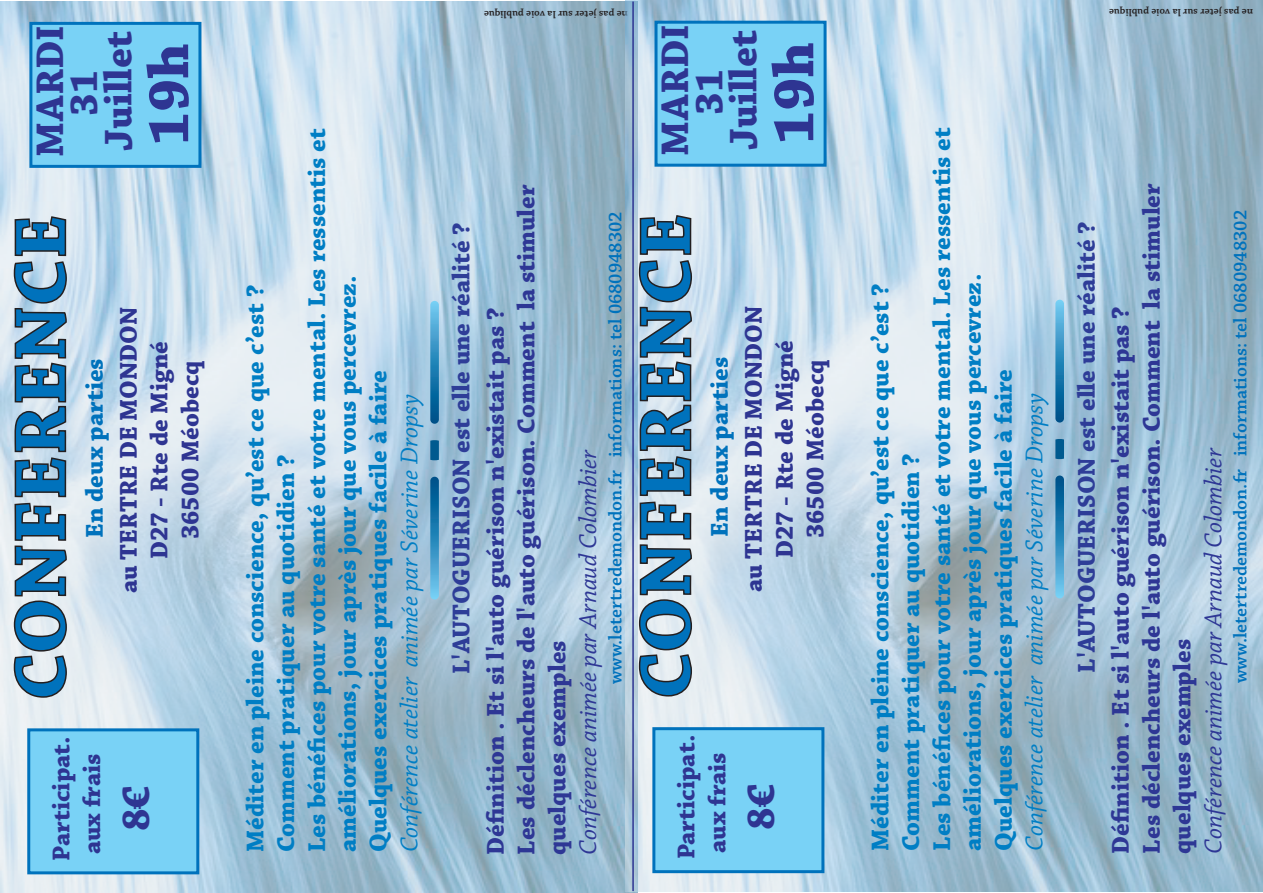
<style>
.page{position:relative;width:1263px;height:893px;background:#fff}
.page>*{position:absolute;margin:0;border:0;box-sizing:border-box;transform-origin:0 0}
.t1{font:700 77.1px "Chaparral Pro";letter-spacing:.005em;color:#0072bc}
.t2{font:700 59.85px "Chaparral Pro";color:#2e3592}
.t3{font:700 40.65px/34.2px "Chaparral Pro";color:#2e3592;text-align:center}
.t4{font:700 25.65px/30.8px "Chaparral Pro";color:#007ec4}
.t5{font:700 25.65px/30.8px "Chaparral Pro";color:#2e3795}
.t6{font:700 25.65px/30.8px "Chaparral Pro";color:#2e3592;text-align:center}
.t7{font:italic 25.65px "Chaparral Pro";color:#007ec4}
.t8{font:italic 25.65px "Chaparral Pro";color:#2e3795}
.t9{font:700 25.65px "Chaparral Pro";color:#2e3d98}
.t10{font:700 25.65px "Chaparral Pro";color:#0072bc}
.t11{font:600 19.2px "Chaparral Pro";color:#0072bc}
.t12{font:600 10.65px "Chaparral Pro";color:#231f20}
</style>
<div class="page">
<img style="left:0;top:1px;width:638px;height:892px">
<div style="left:31px;top:23px;width:169px;height:143px;background:#79d2f6"></div>
<div style="left:29px;top:22px;width:172px;height:146px;border:3px solid #0072bc"></div>
<svg style="left:430px;top:477px;width:9px;height:123px"></svg>
<svg style="left:430px;top:440px;width:9px;height:20px"></svg>
<svg style="left:430px;top:301px;width:9px;height:123px"></svg>
<div style="left:29px;top:730px;width:169px;height:143px;background:#79d2f6"></div>
<div style="left:27px;top:728px;width:172px;height:146px;border:3px solid #0072bc"></div>
<img style="left:625px;top:0;width:638px;height:892px">
<div style="left:656px;top:22px;width:169px;height:143px;background:#79d2f6"></div>
<div style="left:654px;top:21px;width:172px;height:146px;border:3px solid #0072bc"></div>
<svg style="left:1055px;top:475px;width:9px;height:123px"></svg>
<svg style="left:1055px;top:439px;width:9px;height:20px"></svg>
<svg style="left:1055px;top:300px;width:9px;height:123px"></svg>
<div style="left:654px;top:729px;width:169px;height:143px;background:#79d2f6"></div>
<div style="left:652px;top:727px;width:172px;height:146px;border:3px solid #0072bc"></div>
<svg style="left:632px;top:0;width:2px;height:893px;background:#4c59a3"></svg>
<p class="t12" style="left:628px;top:20px;width:145px;rotate:-180deg">ne pas jeter sur la voie publique</p>
<p class="t12" style="left:1253px;top:19px;width:145px;rotate:-180deg">ne pas jeter sur la voie publique</p>
<h3 class="t3" style="left:35px;top:157px;width:133px;rotate:-90deg">MARDI<br>31<br>Juillet</h3>
<h2 class="t2" style="left:134px;top:145px;width:104px;rotate:-90deg">19h</h2>
<h1 class="t1" style="left:-4px;top:700px;width:487px;rotate:-90deg">CONFERENCE</h1>
<p class="t10" style="left:79px;top:538px;width:181px;rotate:-90deg">En deux parties</p>
<p class="t6" style="left:114px;top:593px;width:288px;rotate:-90deg">au TERTRE DE MONDON<br>D27 - Rte de Migné<br>36500 Méobecq</p>
<p class="t6" style="left:47px;top:861px;width:126px;text-align:left;rotate:-90deg">Participat. aux frais</p>
<h3 class="t3" style="left:121px;top:831px;width:47px;rotate:-90deg">8€</h3>
<p class="t4" style="left:241px;top:852px;width:725px;rotate:-90deg">Méditer en pleine conscience, qu’est ce que c’est ?<br>Comment pratiquer au quotidien ?<br>Les bénéfices pour votre santé et votre mental. Les ressentis et améliorations, jour après jour que vous percevrez.<br>Quelques exercices pratiques facile à faire</p>
<p class="t7" style="left:395px;top:852px;width:461px;rotate:-90deg">Conférence atelier animée par Séverine Dropsy</p>
<p class="t9" style="left:446px;top:674px;width:453px;rotate:-90deg">L'AUTOGUERISON est elle une réalité ?</p>
<p class="t5" style="left:481px;top:855px;width:672px;rotate:-90deg">Définition . Et si l'auto guérison n'existait pas ?<br>Les déclencheurs de l'auto guérison. Comment la stimuler quelques exemples</p>
<p class="t11" style="left:604px;top:684px;width:474px;rotate:-90deg">www.letertredemondon.fr informations: tel 0680948302</p>
<p class="t8" style="left:574px;top:855px;width:407px;rotate:-90deg">Conférence animée par Arnaud Colombier</p>
<h3 class="t3" style="left:660px;top:156px;width:133px;rotate:-90deg">MARDI<br>31<br>Juillet</h3>
<h2 class="t2" style="left:759px;top:144px;width:104px;rotate:-90deg">19h</h2>
<h1 class="t1" style="left:621px;top:699px;width:487px;rotate:-90deg">CONFERENCE</h1>
<p class="t10" style="left:705px;top:537px;width:181px;rotate:-90deg">En deux parties</p>
<p class="t6" style="left:739px;top:592px;width:288px;rotate:-90deg">au TERTRE DE MONDON<br>D27 - Rte de Migné<br>36500 Méobecq</p>
<p class="t6" style="left:672px;top:859px;width:126px;text-align:left;rotate:-90deg">Participat. aux frais</p>
<h3 class="t3" style="left:746px;top:830px;width:47px;rotate:-90deg">8€</h3>
<p class="t4" style="left:866px;top:851px;width:725px;rotate:-90deg">Méditer en pleine conscience, qu’est ce que c’est ?<br>Comment pratiquer au quotidien ?<br>Les bénéfices pour votre santé et votre mental. Les ressentis et améliorations, jour après jour que vous percevrez.<br>Quelques exercices pratiques facile à faire</p>
<p class="t7" style="left:1020px;top:851px;width:461px;rotate:-90deg">Conférence atelier animée par Séverine Dropsy</p>
<p class="t9" style="left:1071px;top:672px;width:453px;rotate:-90deg">L'AUTOGUERISON est elle une réalité ?</p>
<p class="t5" style="left:1106px;top:854px;width:672px;rotate:-90deg">Définition . Et si l'auto guérison n'existait pas ?<br>Les déclencheurs de l'auto guérison. Comment la stimuler quelques exemples</p>
<p class="t11" style="left:1230px;top:683px;width:474px;rotate:-90deg">www.letertredemondon.fr informations: tel 0680948302</p>
<p class="t8" style="left:1199px;top:854px;width:407px;rotate:-90deg">Conférence animée par Arnaud Colombier</p>
</div>
